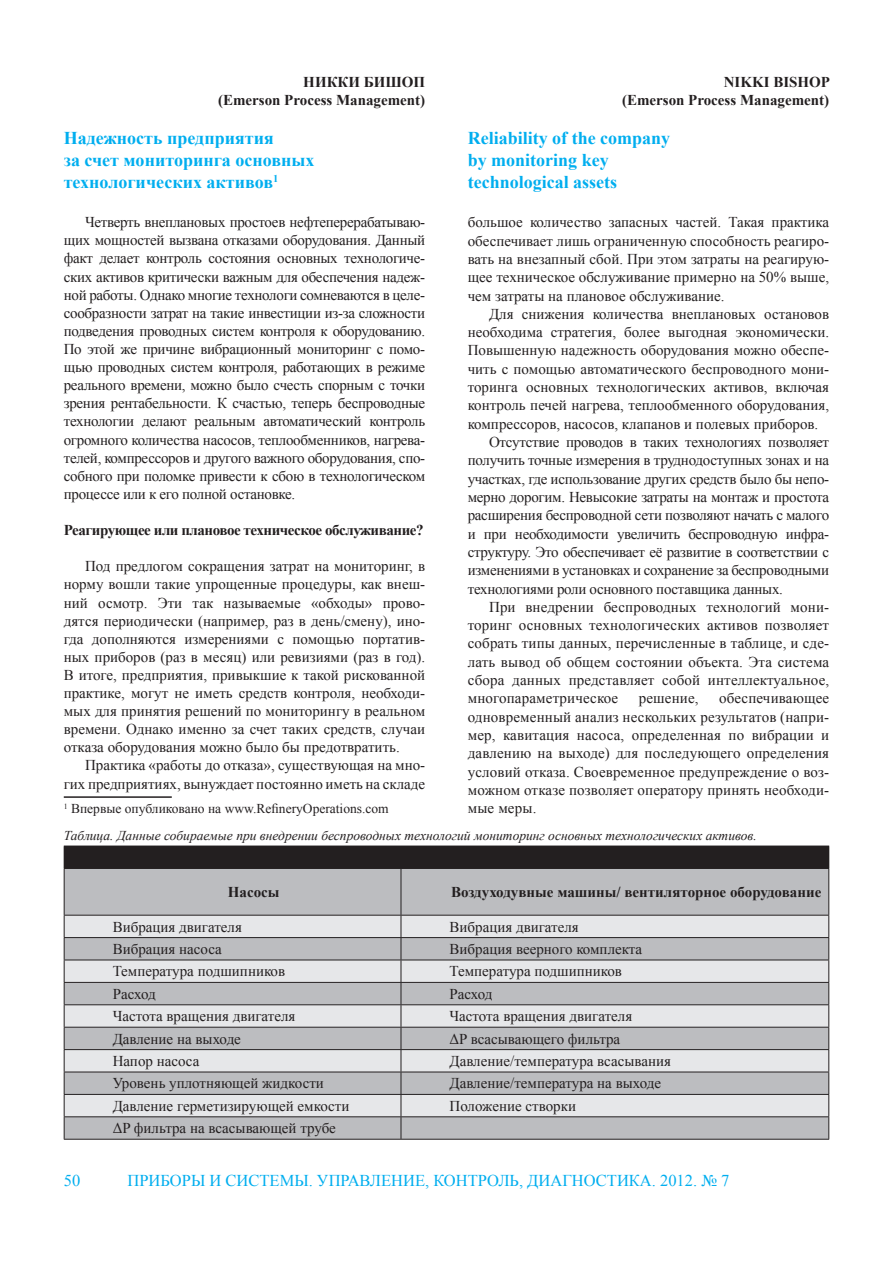
<style>
.page{position:relative;width:893px;height:1263px;background:#fff}
.page>*{position:absolute;margin:0;border:0;box-sizing:border-box;transform-origin:0 0}
.Zagolovok{font:700 18px/21.6px "Times New Roman";color:#00aeef}
.t1{font:16.5px "Times New Roman";color:#00aeef}
.text{font:15px/18.3px "Times New Roman";color:#231f20;text-align:justify}
.text-2{font:700 15px "Times New Roman";color:#231f20}
.vvedenie{font:700 15px "Times New Roman";letter-spacing:-.03em;color:#231f20}
.Avtor{font:700 15px "Times New Roman";color:#231f20}
.podris_podpisi{font:italic 13.5px "Times New Roman";color:#231f20}
.t2{font:13.5px "Times New Roman";color:#231f20}
.s1{color:#fff}
</style>
<div class="page">
<hr style="left:64px;top:796px;width:108px;height:2px;background:#231f20">
<div style="left:64px;top:846px;width:765px;height:22px;background:#231f20"></div>
<div style="left:65px;top:869px;width:763px;height:270px;background:#bcbdc0"></div>
<svg style="left:65px;top:916px;width:763px;height:200px;background:#d1d2d4"></svg>
<hr style="left:64px;top:869px;width:1px;height:46px;background:#231f20">
<hr style="left:401px;top:869px;width:1px;height:46px;background:#231f20">
<hr style="left:828px;top:869px;width:1px;height:46px;background:#231f20">
<svg style="left:64px;top:916px;width:1px;height:223px"></svg>
<svg style="left:401px;top:916px;width:1px;height:223px"></svg>
<svg style="left:828px;top:916px;width:1px;height:223px"></svg>
<hr style="left:64px;top:1139px;width:337px;height:1px;background:#231f20">
<hr style="left:401px;top:1139px;width:428px;height:1px;background:#231f20">
<hr style="left:64px;top:868px;width:337px;height:1px;background:#231f20">
<hr style="left:401px;top:868px;width:428px;height:1px;background:#231f20">
<hr style="left:64px;top:915px;width:337px;height:1px;background:#231f20">
<hr style="left:401px;top:915px;width:428px;height:1px;background:#231f20">
<hr style="left:64px;top:937px;width:337px;height:1px;background:#231f20">
<hr style="left:401px;top:937px;width:428px;height:1px;background:#231f20">
<hr style="left:64px;top:959px;width:337px;height:1px;background:#231f20">
<hr style="left:401px;top:959px;width:428px;height:1px;background:#231f20">
<hr style="left:64px;top:982px;width:337px;height:1px;background:#231f20">
<hr style="left:401px;top:982px;width:428px;height:1px;background:#231f20">
<hr style="left:64px;top:1004px;width:337px;height:1px;background:#231f20">
<hr style="left:401px;top:1004px;width:428px;height:1px;background:#231f20">
<hr style="left:64px;top:1027px;width:337px;height:1px;background:#231f20">
<hr style="left:401px;top:1027px;width:428px;height:1px;background:#231f20">
<hr style="left:64px;top:1049px;width:337px;height:1px;background:#231f20">
<hr style="left:401px;top:1049px;width:428px;height:1px;background:#231f20">
<hr style="left:64px;top:1071px;width:337px;height:1px;background:#231f20">
<hr style="left:401px;top:1071px;width:428px;height:1px;background:#231f20">
<hr style="left:64px;top:1094px;width:337px;height:1px;background:#231f20">
<hr style="left:401px;top:1094px;width:428px;height:1px;background:#231f20">
<hr style="left:64px;top:1116px;width:337px;height:1px;background:#231f20">
<hr style="left:401px;top:1116px;width:428px;height:1px;background:#231f20">
<p class="Avtor" style="left:303px;top:71px;width:123px">НИККИ БИШОП</p>
<p class="Avtor" style="left:218px;top:89px;width:209px">(Emerson Process Management)</p>
<p class="Zagolovok" style="left:64px;top:127px;width:212px">Надежность предприятия</p>
<p class="Zagolovok" style="left:64px;top:149px;width:252px">за счет мониторинга основных технологических активов<sup>1</sup></p>
<p class="text" style="left:64px;top:213px;width:363px;text-indent:21px">Четверть внеплановых простоев нефтеперерабатываю&shy;щих мощностей вызвана отказами оборудования. Данный факт делает контроль состояния основных технологиче&shy;ских активов критически важным для обеспечения надеж&shy;ной работы. Однако многие технологи сомневаются в целе&shy;сообразности затрат на такие инвестиции из-за сложности подведения проводных систем контроля к оборудованию.<br>По этой же причине вибрационный мониторинг с помо&shy;щью проводных систем контроля, работающих в режиме реального времени, можно было счесть спорным с точки зрения рентабельности. К счастью, теперь беспроводные технологии делают реальным автоматический контроль огромного количества насосов, теплообменников, нагрева&shy;телей, компрессоров и другого важного оборудования, спо&shy;собного при поломке привести к сбою в технологическом процессе или к его полной остановке.<span class="s1">1</span></p>
<p class="vvedenie" style="left:64px;top:520px;width:361px">Реагирующее или плановое техническое обслуживание?</p>
<p class="text" style="left:64px;top:557px;width:363px;text-indent:21px">Под предлогом сокращения затрат на мониторинг, в норму вошли такие упрощенные процедуры, как внеш&shy;ний осмотр. Эти так называемые «обходы» прово&shy;дятся периодически (например, раз в день/смену), ино&shy;гда дополняются измерениями с помощью портатив&shy;ных приборов (раз в месяц) или ревизиями (раз в год).<br>В итоге, предприятия, привыкшие к такой рискованной практике, могут не иметь средств контроля, необходи&shy;мых для принятия решений по мониторингу в реальном времени. Однако именно за счет таких средств, случаи отказа оборудования можно было бы предотвратить.</p>
<p class="text" style="left:64px;top:756px;width:363px;text-align:right">Практика «работы до отказа», существующая на мно&shy;гих предприятиях, вынуждает постоянно иметь на складе</p>
<p class="t2" style="left:64px;top:800px;width:326px"><sup>1</sup> Впервые опубликовано на www.RefineryOperations.com</p>
<p class="text-2" style="left:724px;top:71px;width:108px">NIKKI BISHOP</p>
<p class="text-2" style="left:622px;top:89px;width:209px">(Emerson Process Management)</p>
<p class="Zagolovok" style="left:468px;top:127px;width:204px">Reliability of the company</p>
<p class="Zagolovok" style="left:468px;top:149px;width:143px">by monitoring key</p>
<p class="Zagolovok" style="left:468px;top:170px;width:151px">technological assets</p>
<p class="text" style="left:468px;top:213px;width:363px">большое количество запасных частей. Такая практика обеспечивает лишь ограниченную способность реагиро&shy;вать на внезапный сбой. При этом затраты на реагирую&shy;щее техническое обслуживание примерно на 50% выше, чем затраты на плановое обслуживание.</p>
<p class="text" style="left:468px;top:304px;width:363px;text-indent:21px">Для снижения количества внеплановых остановов необходима стратегия, более выгодная экономически.<br>Повышенную надежность оборудования можно обеспе&shy;чить с помощью автоматического беспроводного мони&shy;торинга основных технологических активов, включая контроль печей нагрева, теплообменного оборудования, компрессоров, насосов, клапанов и полевых приборов.</p>
<p class="text" style="left:468px;top:433px;width:363px;text-indent:21px">Отсутствие проводов в таких технологиях позволяет получить точные измерения в труднодоступных зонах и на участках, где использование других средств было бы непо&shy;мерно дорогим. Невысокие затраты на монтаж и простота расширения беспроводной сети позволяют начать с малого и при необходимости увеличить беспроводную инфра&shy;структуру. Это обеспечивает её развитие в соответствии с изменениями в установках и сохранение за беспроводными технологиями роли основного поставщика данных.</p>
<p class="text" style="left:468px;top:597px;width:363px;text-indent:21px">При внедрении беспроводных технологий мони&shy;торинг основных технологических активов позволяет собрать типы данных, перечисленные в таблице, и сде&shy;лать вывод об общем состоянии объекта. Эта система сбора данных представляет собой интеллектуальное, многопараметрическое</p>
<p class="text" style="left:468px;top:689px;width:363px;text-indent:251px">обеспечивающее одновременный анализ нескольких результатов (напри&shy;мер, кавитация насоса, определенная по вибрации и давлению на выходе) для последующего определения условий отказа. Своевременное предупреждение о воз&shy;можном отказе позволяет оператору принять необходи&shy;мые меры.</p>
<p class="text" style="left:639px;top:689px;width:61px">решение,</p>
<p class="podris_podpisi" style="left:64px;top:826px;width:694px">Таблица. Данные собираемые при внедрении беспроводных технологий мониторинг основных технологических активов.</p>
<p class="text-2" style="left:228px;top:881px;width:53px">Насосы</p>
<p class="text-2" style="left:451px;top:881px;width:372px">Воздуходувные машины/ вентиляторное оборудование</p>
<p class="text" style="left:113px;top:917px;width:131px">Вибрация двигателя</p>
<p class="text" style="left:449px;top:917px;width:131px">Вибрация двигателя</p>
<p class="text" style="left:113px;top:939px;width:111px">Вибрация насоса</p>
<p class="text" style="left:449px;top:939px;width:194px">Вибрация веерного комплекта</p>
<p class="text" style="left:113px;top:962px;width:174px">Температура подшипников</p>
<p class="text" style="left:449px;top:962px;width:174px">Температура подшипников</p>
<p class="text" style="left:113px;top:984px;width:45px">Расход</p>
<p class="text" style="left:449px;top:984px;width:45px">Расход</p>
<p class="text" style="left:113px;top:1007px;width:184px">Частота вращения двигателя</p>
<p class="text" style="left:449px;top:1007px;width:184px">Частота вращения двигателя</p>
<p class="text" style="left:113px;top:1029px;width:130px">Давление на выходе</p>
<p class="text" style="left:449px;top:1029px;width:172px">ΔP всасывающего фильтра</p>
<p class="text" style="left:113px;top:1051px;width:88px">Напор насоса</p>
<p class="text" style="left:449px;top:1051px;width:223px">Давление/температура всасывания</p>
<p class="text" style="left:113px;top:1074px;width:213px">Уровень уплотняющей жидкости</p>
<p class="text" style="left:449px;top:1074px;width:213px">Давление/температура на выходе</p>
<p class="text" style="left:113px;top:1096px;width:238px">Давление герметизирующей емкости</p>
<p class="text" style="left:449px;top:1096px;width:128px">Положение створки</p>
<p class="text" style="left:113px;top:1119px;width:225px">ΔP фильтра на всасывающей трубе</p>
<p class="t1" style="left:64px;top:1170px;width:18px">50</p>
<p class="t1" style="left:128px;top:1170px;width:603px">ПРИБОРЫ И СИСТЕМЫ. УПРАВЛЕНИЕ, КОНТРОЛЬ, ДИАГНОСТИКА. 2012. № 7</p>
</div>
